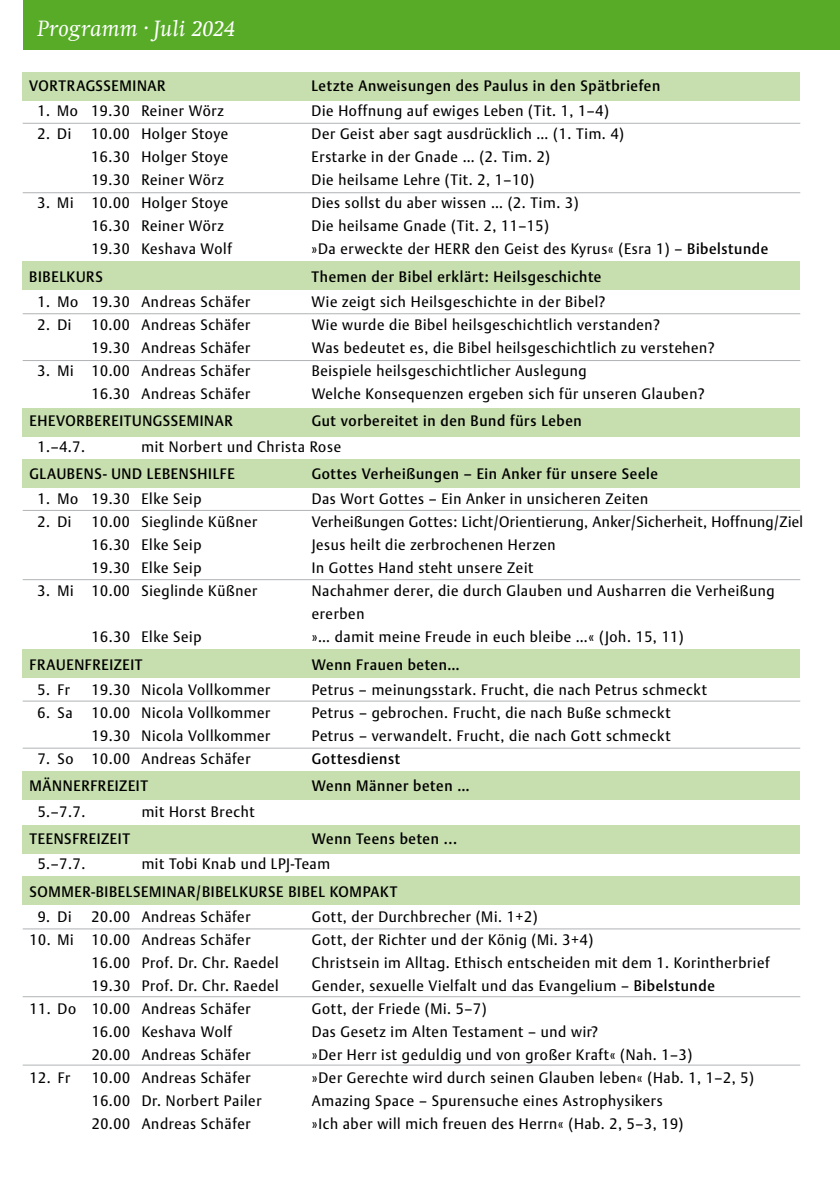
<style>
.page{position:relative;width:840px;height:1191px;background:#fff}
.page>*{position:absolute;margin:0;border:0;box-sizing:border-box;transform-origin:0 0}
.t1{font:italic 23px "Swift EF";letter-spacing:.01em;color:#fff}
.t2{font:15px/23px "DTL Argo TOT";letter-spacing:.045em;color:#000;scale:.95 1}
.t3{font:500 15px "DTL Argo TOT";letter-spacing:.045em;color:#000;scale:.95 1}
.s1{font-weight:500}
</style>
<div class="page">
<div style="left:23px;top:0;width:816px;height:50px;background:#57ab27"></div>
<div style="left:23px;top:72px;width:776px;height:28px;background:#c7deae"></div>
<div style="left:23px;top:262px;width:776px;height:28px;background:#c7deae"></div>
<div style="left:23px;top:771px;width:776px;height:28px;background:#c7deae"></div>
<div style="left:23px;top:825px;width:776px;height:28px;background:#c7deae"></div>
<div style="left:23px;top:876px;width:776px;height:28px;background:#c7deae"></div>
<div style="left:23px;top:408px;width:776px;height:28px;background:#c7deae"></div>
<div style="left:23px;top:459px;width:776px;height:28px;background:#c7deae"></div>
<div style="left:23px;top:649px;width:776px;height:29px;background:#c7deae"></div>
<hr style="left:23px;top:123px;width:776px;height:1px;background:#b1b3b4">
<hr style="left:23px;top:192px;width:776px;height:1px;background:#b1b3b4">
<hr style="left:23px;top:313px;width:776px;height:1px;background:#b1b3b4">
<hr style="left:23px;top:360px;width:776px;height:1px;background:#b1b3b4">
<hr style="left:23px;top:510px;width:776px;height:1px;background:#b1b3b4">
<hr style="left:23px;top:579px;width:776px;height:1px;background:#b1b3b4">
<hr style="left:23px;top:701px;width:776px;height:1px;background:#b1b3b4">
<hr style="left:23px;top:748px;width:776px;height:1px;background:#b1b3b4">
<hr style="left:23px;top:928px;width:776px;height:1px;background:#b1b3b4">
<hr style="left:23px;top:996px;width:776px;height:1px;background:#b1b3b4">
<hr style="left:23px;top:1064px;width:776px;height:1px;background:#b1b3b4">
<h1 class="t1" style="left:37px;top:16px;width:199px">Programm · Juli 2024</h1>
<p class="t3" style="left:29px;top:77px;width:145px">VORTRAGSSEMINAR</p>
<p class="t3" style="left:311px;top:77px;width:368px">Letzte Anweisungen des Paulus in den Spätbriefen</p>
<p class="t2" style="left:37px;top:100px;width:198px">1. Mo 19.30 Reiner Wörz</p>
<p class="t2" style="left:311px;top:100px;width:314px">Die Hoffnung auf ewiges Leben (Tit. 1, 1–4)</p>
<p class="t2" style="left:37px;top:123px;width:37px">2. Di</p>
<p class="t2" style="left:91px;top:123px;width:146px">10.00 Holger Stoye</p>
<p class="t2" style="left:311px;top:123px;width:330px">Der Geist aber sagt ausdrücklich … (1. Tim. 4)</p>
<p class="t2" style="left:91px;top:146px;width:146px">16.30 Holger Stoye</p>
<p class="t2" style="left:311px;top:146px;width:252px">Erstarke in der Gnade … (2. Tim. 2)</p>
<p class="t2" style="left:91px;top:169px;width:141px">19.30 Reiner Wörz</p>
<p class="t2" style="left:311px;top:169px;width:236px">Die heilsame Lehre (Tit. 2, 1–10)</p>
<p class="t2" style="left:37px;top:192px;width:202px">3. Mi 10.00 Holger Stoye</p>
<p class="t2" style="left:311px;top:192px;width:282px">Dies sollst du aber wissen … (2. Tim. 3)</p>
<p class="t2" style="left:91px;top:215px;width:141px">16.30 Reiner Wörz</p>
<p class="t2" style="left:311px;top:215px;width:251px">Die heilsame Gnade (Tit. 2, 11–15)</p>
<p class="t2" style="left:91px;top:237px;width:149px">19.30 Keshava Wolf</p>
<p class="t2" style="left:311px;top:237px;width:482px">»Da erweckte der HERR den Geist des Kyrus« (Esra 1) – <span class="s1">Bibelstunde</span></p>
<p class="t3" style="left:29px;top:267px;width:79px">BIBELKURS</p>
<p class="t3" style="left:311px;top:267px;width:306px">Themen der Bibel erklärt: Heilsgeschichte</p>
<p class="t2" style="left:37px;top:290px;width:225px">1. Mo 19.30 Andreas Schäfer</p>
<p class="t2" style="left:311px;top:290px;width:310px">Wie zeigt sich Heilsgeschichte in der Bibel?</p>
<p class="t2" style="left:37px;top:313px;width:37px">2. Di</p>
<p class="t2" style="left:91px;top:313px;width:169px">10.00 Andreas Schäfer</p>
<p class="t2" style="left:311px;top:313px;width:368px">Wie wurde die Bibel heilsgeschichtlich verstanden?</p>
<p class="t2" style="left:91px;top:336px;width:169px">19.30 Andreas Schäfer</p>
<p class="t2" style="left:311px;top:336px;width:425px">Was bedeutet es, die Bibel heilsgeschichtlich zu verstehen?</p>
<p class="t2" style="left:37px;top:359px;width:225px">3. Mi 10.00 Andreas Schäfer</p>
<p class="t2" style="left:311px;top:359px;width:291px">Beispiele heilsgeschichtlicher Auslegung</p>
<p class="t2" style="left:91px;top:382px;width:169px">16.30 Andreas Schäfer</p>
<p class="t2" style="left:311px;top:382px;width:415px">Welche Konsequenzen ergeben sich für unseren Glauben?</p>
<p class="t3" style="left:29px;top:412px;width:215px">EHEVORBEREITUNGSSEMINAR</p>
<p class="t3" style="left:311px;top:412px;width:285px">Gut vorbereitet in den Bund fürs Leben</p>
<p class="t2" style="left:38px;top:435px;width:52px">1.–4.7.</p>
<p class="t2" style="left:141px;top:435px;width:211px">mit Norbert und Christa Rose</p>
<p class="t3" style="left:29px;top:465px;width:217px">GLAUBENS- UND LEBENSHILFE</p>
<p class="t3" style="left:311px;top:465px;width:366px">Gottes Verheißungen – Ein Anker für unsere Seele</p>
<p class="t2" style="left:38px;top:488px;width:174px">1. Mo 19.30 Elke Seip</p>
<p class="t2" style="left:311px;top:488px;width:355px">Das Wort Gottes – Ein Anker in unsicheren Zeiten</p>
<p class="t2" style="left:38px;top:510px;width:37px">2. Di</p>
<p class="t2" style="left:91px;top:510px;width:176px">10.00 Sieglinde Küßner</p>
<p class="t2" style="left:311px;top:510px;width:518px">Verheißungen Gottes: Licht/Orientierung, Anker/Sicherheit, Hoffnung/Ziel</p>
<p class="t2" style="left:91px;top:533px;width:117px">16.30 Elke Seip</p>
<p class="t2" style="left:311px;top:533px;width:258px">Jesus heilt die zerbrochenen Herzen</p>
<p class="t2" style="left:91px;top:556px;width:117px">19.30 Elke Seip</p>
<p class="t2" style="left:311px;top:556px;width:235px">In Gottes Hand steht unsere Zeit</p>
<p class="t2" style="left:38px;top:579px;width:233px">3. Mi 10.00 Sieglinde Küßner</p>
<p class="t2" style="left:311px;top:579px;width:488px">Nachahmer derer, die durch Glauben und Ausharren die Verheißung ererben</p>
<p class="t2" style="left:91px;top:625px;width:117px">16.30 Elke Seip</p>
<p class="t2" style="left:311px;top:625px;width:393px">»… damit meine Freude in euch bleibe …« (Joh. 15, 11)</p>
<p class="t3" style="left:29px;top:655px;width:121px">FRAUENFREIZEIT</p>
<p class="t3" style="left:311px;top:655px;width:157px">Wenn Frauen beten…</p>
<p class="t2" style="left:38px;top:678px;width:36px">5. Fr</p>
<p class="t2" style="left:91px;top:678px;width:189px">19.30 Nicola Vollkommer</p>
<p class="t2" style="left:311px;top:678px;width:417px">Petrus – meinungsstark. Frucht, die nach Petrus schmeckt</p>
<p class="t2" style="left:38px;top:701px;width:38px">6. Sa</p>
<p class="t2" style="left:91px;top:701px;width:189px">10.00 Nicola Vollkommer</p>
<p class="t2" style="left:311px;top:701px;width:379px">Petrus – gebrochen. Frucht, die nach Buße schmeckt</p>
<p class="t2" style="left:91px;top:724px;width:189px">19.30 Nicola Vollkommer</p>
<p class="t2" style="left:311px;top:724px;width:379px">Petrus – verwandelt. Frucht, die nach Gott schmeckt</p>
<p class="t2" style="left:38px;top:747px;width:225px">7. So 10.00 Andreas Schäfer</p>
<p class="t3" style="left:312px;top:749px;width:94px">Gottesdienst</p>
<p class="t3" style="left:30px;top:777px;width:126px">MÄNNERFREIZEIT</p>
<p class="t3" style="left:312px;top:777px;width:167px">Wenn Männer beten …</p>
<p class="t2" style="left:38px;top:800px;width:52px">5.–7.7.</p>
<p class="t2" style="left:142px;top:800px;width:120px">mit Horst Brecht</p>
<p class="t3" style="left:30px;top:830px;width:107px">TEENSFREIZEIT</p>
<p class="t3" style="left:312px;top:830px;width:154px">Wenn Teens beten ...</p>
<p class="t2" style="left:38px;top:852px;width:52px">5.–7.7.</p>
<p class="t2" style="left:142px;top:852px;width:200px">mit Tobi Knab und LPJ-Team</p>
<p class="t3" style="left:30px;top:882px;width:389px">SOMMER-BIBELSEMINAR/BIBELKURSE BIBEL KOMPAKT</p>
<p class="t2" style="left:38px;top:905px;width:37px">9. Di</p>
<p class="t2" style="left:92px;top:905px;width:169px">20.00 Andreas Schäfer</p>
<p class="t2" style="left:312px;top:905px;width:239px">Gott, der Durchbrecher (Mi. 1+2)</p>
<p class="t2" style="left:30px;top:928px;width:234px">10. Mi 10.00 Andreas Schäfer</p>
<p class="t2" style="left:312px;top:928px;width:297px">Gott, der Richter und der König (Mi. 3+4)</p>
<p class="t2" style="left:92px;top:951px;width:198px">16.00 Prof. Dr. Chr. Raedel</p>
<p class="t2" style="left:312px;top:951px;width:483px">Christsein im Alltag. Ethisch entscheiden mit dem 1. Korintherbrief</p>
<p class="t2" style="left:92px;top:974px;width:198px">19.30 Prof. Dr. Chr. Raedel</p>
<p class="t2" style="left:312px;top:974px;width:425px">Gender, sexuelle Vielfalt und das Evangelium – <span class="s1">Bibelstunde</span></p>
<p class="t2" style="left:30px;top:997px;width:234px">11. Do 10.00 Andreas Schäfer</p>
<p class="t2" style="left:312px;top:997px;width:185px">Gott, der Friede (Mi. 5–7)</p>
<p class="t2" style="left:92px;top:1020px;width:149px">16.00 Keshava Wolf</p>
<p class="t2" style="left:312px;top:1020px;width:302px">Das Gesetz im Alten Testament – und wir?</p>
<p class="t2" style="left:92px;top:1043px;width:169px">20.00 Andreas Schäfer</p>
<p class="t2" style="left:312px;top:1043px;width:401px">»Der Herr ist geduldig und von großer Kraft« (Nah. 1–3)</p>
<p class="t2" style="left:30px;top:1066px;width:44px">12. Fr</p>
<p class="t2" style="left:92px;top:1066px;width:169px">10.00 Andreas Schäfer</p>
<p class="t2" style="left:312px;top:1066px;width:466px">»Der Gerechte wird durch seinen Glauben leben« (Hab. 1, 1–2, 5)</p>
<p class="t2" style="left:92px;top:1089px;width:180px">16.00 Dr. Norbert Pailer</p>
<p class="t2" style="left:312px;top:1089px;width:370px">Amazing Space – Spurensuche eines Astrophysikers</p>
<p class="t2" style="left:92px;top:1112px;width:169px">20.00 Andreas Schäfer</p>
<p class="t2" style="left:312px;top:1112px;width:392px">»Ich aber will mich freuen des Herrn« (Hab. 2, 5–3, 19)</p>
</div>
